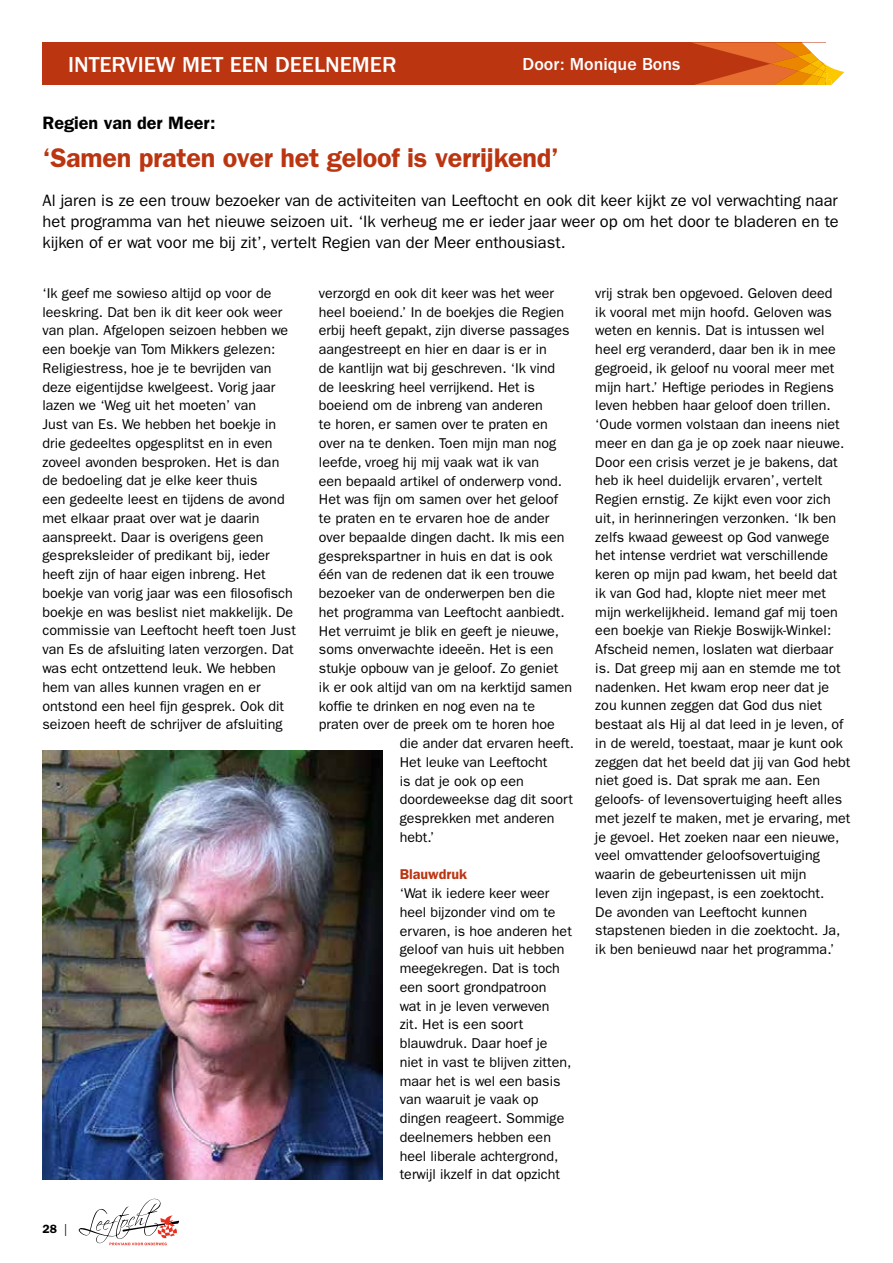
<style>
.page{position:relative;width:893px;height:1263px;background:#fff}
.page>*{position:absolute;margin:0;border:0;box-sizing:border-box;transform-origin:0 0}
.t1{font:500 30px "ITC Franklin Gothic Std";color:#fff}
.t2{font:600 27px "ITC Franklin Gothic Std";letter-spacing:-.01em;color:#bb3511}
.t3{font:500 22.5px "ITC Franklin Gothic Std";color:#fff}
.t4{font:600 18px "ITC Franklin Gothic Std";color:#000}
.t5{font:500 18px "ITC Franklin Gothic Std";color:#fff}
.t6{font:16.5px/21px "ITC Franklin Gothic Std";color:#000;text-align:justify}
.t7{font:14.25px/18.8px "ITC Franklin Gothic Std";color:#000}
.t8{font:600 14.25px "ITC Franklin Gothic Std";color:#bb3511}
.t9{font:600 12px "ITC Franklin Gothic Std";color:#000}
.s1{font-weight:400}
</style>
<div class="page">
<svg style="left:79px;top:1199px;width:100px;height:46px"></svg>
<div style="left:43px;top:43px;width:783px;height:42px;background:#bb3511"></div>
<svg style="left:694px;top:43px;width:150px;height:42px"></svg>
<img style="left:43px;top:750px;width:340px;height:429px">
<h1 class="t1" style="left:59px;top:47px;width:205px">WIJK DE WEIDE</h1>
<h3 class="t3" style="left:68px;top:51px;width:330px">INTERVIEW MET EEN DEELNEMER</h3>
<p class="t5" style="left:523px;top:54px;width:159px">Door: Monique Bons</p>
<p class="t4" style="left:43px;top:112px;width:175px">Regien van der Meer:</p>
<h2 class="t2" style="left:43px;top:141px;width:518px">‘Samen praten over het geloof is verrijkend’</h2>
<p class="t6" style="left:43px;top:190px;width:798px">Al jaren is ze een trouw bezoeker van de activiteiten van Leeftocht en ook dit keer kijkt ze vol verwachting naar het programma van het nieuwe seizoen uit. ‘Ik verheug me er ieder jaar weer op om het door te bladeren en te kijken of er wat voor me bij zit’, vertelt Regien van der Meer enthousiast.</p>
<p class="t7" style="left:43px;top:284px;width:255px">‘Ik geef me sowieso altijd op voor de leeskring. Dat ben ik dit keer ook weer van plan. Afgelopen seizoen hebben we een boekje van Tom Mikkers gelezen:<br>Religiestress, hoe je te bevrijden van deze eigentijdse kwelgeest. Vorig jaar lazen we ‘Weg uit het moeten’ van<br>Just van Es. We hebben het boekje in drie gedeeltes opgesplitst en in even zoveel avonden besproken. Het is dan de bedoeling dat je elke keer thuis<br>een gedeelte leest en tijdens de avond met elkaar praat over wat je daarin aanspreekt. Daar is overigens geen gespreksleider of predikant bij, ieder heeft zijn of haar eigen inbreng. Het boekje van vorig jaar was een filosofisch boekje en was beslist niet makkelijk. De commissie van Leeftocht heeft toen Just van Es de afsluiting laten verzorgen. Dat was echt ontzettend leuk. We hebben hem van alles kunnen vragen en er ontstond een heel fijn gesprek. Ook dit seizoen heeft de schrijver de afsluiting</p>
<p class="t7" style="left:319px;top:284px;width:237px">verzorgd en ook dit keer was het weer</p>
<p class="t7" style="left:319px;top:303px;width:247px">heel boeiend.’ In de boekjes die Regien</p>
<p class="t7" style="left:319px;top:321px;width:252px">erbij heeft gepakt, zijn diverse passages</p>
<p class="t7" style="left:319px;top:340px;width:229px">aangestreept en hier en daar is er in</p>
<p class="t7" style="left:319px;top:359px;width:238px">de kantlijn wat bij geschreven. ‘Ik vind</p>
<p class="t7" style="left:319px;top:378px;width:217px">de leeskring heel verrijkend. Het is</p>
<p class="t7" style="left:319px;top:396px;width:226px">boeiend om de inbreng van anderen</p>
<p class="t7" style="left:319px;top:415px;width:231px">te horen, er samen over te praten en</p>
<p class="t7" style="left:319px;top:434px;width:239px">over na te denken. Toen mijn man nog</p>
<p class="t7" style="left:319px;top:453px;width:222px">leefde, vroeg hij mij vaak wat ik van</p>
<p class="t7" style="left:319px;top:471px;width:245px">een bepaald artikel of onderwerp vond.</p>
<p class="t7" style="left:319px;top:490px;width:241px">Het was fijn om samen over het geloof</p>
<p class="t7" style="left:319px;top:509px;width:232px">te praten en te ervaren hoe de ander</p>
<p class="t7" style="left:319px;top:528px;width:247px">over bepaalde dingen dacht. Ik mis een</p>
<p class="t7" style="left:319px;top:546px;width:235px">gesprekspartner in huis en dat is ook</p>
<p class="t7" style="left:319px;top:565px;width:237px">één van de redenen dat ik een trouwe</p>
<p class="t7" style="left:319px;top:584px;width:238px">bezoeker van de onderwerpen ben die</p>
<p class="t7" style="left:319px;top:603px;width:247px">het programma van Leeftocht aanbiedt.</p>
<p class="t7" style="left:319px;top:621px;width:242px">Het verruimt je blik en geeft je nieuwe,</p>
<p class="t7" style="left:319px;top:640px;width:236px">soms onverwachte ideeën. Het is een</p>
<p class="t7" style="left:319px;top:659px;width:241px">stukje opbouw van je geloof. Zo geniet</p>
<p class="t7" style="left:319px;top:678px;width:255px">ik er ook altijd van om na kerktijd samen</p>
<p class="t7" style="left:319px;top:696px;width:218px">koffie te drinken en nog even na te</p>
<p class="t7" style="left:319px;top:715px;width:238px">praten over de preek om te horen hoe</p>
<p class="t7" style="left:400px;top:734px;width:176px">die ander dat ervaren heeft.</p>
<p class="t7" style="left:400px;top:753px;width:149px">Het leuke van Leeftocht</p>
<p class="t7" style="left:400px;top:771px;width:125px">is dat je ook op een</p>
<p class="t7" style="left:400px;top:790px;width:175px">doordeweekse dag dit soort</p>
<p class="t7" style="left:400px;top:809px;width:156px">gesprekken met anderen</p>
<p class="t7" style="left:400px;top:828px;width:36px">hebt.’</p>
<p class="t8" style="left:400px;top:866px;width:69px">Blauwdruk</p>
<p class="t7" style="left:400px;top:884px;width:174px">‘Wat ik iedere keer weer heel bijzonder vind om te ervaren, is hoe anderen het geloof van huis uit hebben meegekregen. Dat is toch een soort grondpatroon<br>wat in je leven verweven<br>zit. Het is een soort blauwdruk. Daar hoef je niet in vast te blijven zitten, maar het is wel een basis van waaruit je vaak op dingen reageert. Sommige deelnemers hebben een heel liberale achtergrond, terwijl ikzelf in dat opzicht</p>
<p class="t9" style="left:43px;top:1222px;width:26px">28 <span class="s1">|</span></p>
<p class="t7" style="left:595px;top:284px;width:257px">vrij strak ben opgevoed. Geloven deed<br>ik vooral met mijn hoofd. Geloven was weten en kennis. Dat is intussen wel heel erg veranderd, daar ben ik in mee gegroeid, ik geloof nu vooral meer met mijn hart.’ Heftige periodes in Regiens leven hebben haar geloof doen trillen. ‘Oude vormen volstaan dan ineens niet meer en dan ga je op zoek naar nieuwe.<br>Door een crisis verzet je je bakens, dat heb ik heel duidelijk ervaren’, vertelt Regien ernstig. Ze kijkt even voor zich uit, in herinneringen verzonken. ‘Ik ben zelfs kwaad geweest op God vanwege het intense verdriet wat verschillende keren op mijn pad kwam, het beeld dat ik van God had, klopte niet meer met mijn werkelijkheid. Iemand gaf mij toen een boekje van Riekje Boswijk-Winkel:<br>Afscheid nemen, loslaten wat dierbaar is. Dat greep mij aan en stemde me tot nadenken. Het kwam erop neer dat je zou kunnen zeggen dat God dus niet bestaat als Hij al dat leed in je leven, of in de wereld, toestaat, maar je kunt ook zeggen dat het beeld dat jij van God hebt niet goed is. Dat sprak me aan. Een geloofs- of levensovertuiging heeft alles met jezelf te maken, met je ervaring, met je gevoel. Het zoeken naar een nieuwe, veel omvattender geloofsovertuiging waarin de gebeurtenissen uit mijn<br>leven zijn ingepast, is een zoektocht.<br>De avonden van Leeftocht kunnen stapstenen bieden in die zoektocht. Ja, ik ben benieuwd naar het programma.’</p>
</div>
